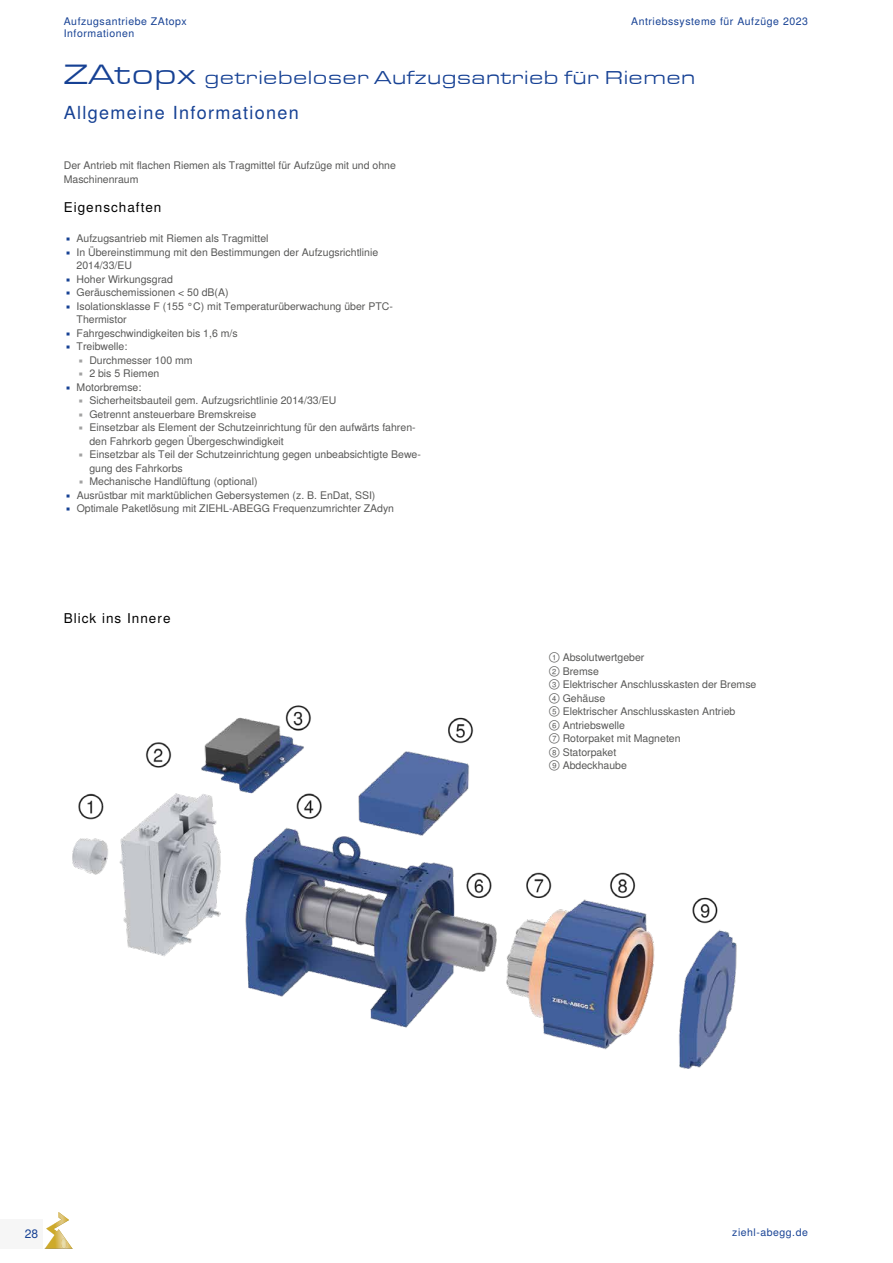
<style>
.page{position:relative;width:893px;height:1263px;background:#fff}
.page>*{position:absolute;margin:0;border:0;box-sizing:border-box;transform-origin:0 0}
.t1{font:18px "Eurostile Extended";letter-spacing:.025em;color:#164194}
.t2{font:18px "Ziehl Abegg Sans";letter-spacing:.075em;color:#164194}
.t3{font:13.5px "Ziehl Abegg Sans";letter-spacing:.075em;color:#000}
.t4{font:12px "Ziehl Abegg Sans";color:#164194}
.t5{font:10.5px/13.5px "Ziehl Abegg Sans";color:#575756}
.t6{font:10.5px/12.8px "Ziehl Abegg Sans";letter-spacing:.05em;color:#164194}
.s1{font-size:27px}
.s2{color:#164194}
.s3{color:#a1a1a1}
</style>
<div class="page">
<img style="left:72px;top:705px;width:665px;height:364px">
<div style="left:0;top:1219px;width:43px;height:30px;background:#f6f6f6"></div>
<svg style="left:45px;top:1212px;width:28px;height:37px"></svg>
<p class="t6" style="left:64px;top:15px;width:125px">Aufzugsantriebe ZAtopx<br>Informationen</p>
<p class="t6" style="left:631px;top:15px;width:178px">Antriebssysteme für Aufzüge 2023</p>
<h1 class="t1" style="left:64px;top:67px;width:633px"><span class="s1">ZAtopx</span> getriebeloser Aufzugsantrieb für Riemen</h1>
<h1 class="t2" style="left:64px;top:103px;width:237px">Allgemeine Informationen</h1>
<p class="t5" style="left:64px;top:159px;width:334px">Der Antrieb mit flachen Riemen als Tragmittel für Aufzüge mit und ohne<br>Maschinenraum</p>
<p class="t3" style="left:64px;top:200px;width:99px">Eigenschaften</p>
<p class="t5" style="left:64px;top:232px;width:206px"><span class="s2">▪</span> Aufzugsantrieb mit Riemen als Tragmittel</p>
<p class="t5" style="left:77px;top:245px;width:303px;text-indent:-13px"><span class="s2">▪</span> In Übereinstimmung mit den Bestimmungen der Aufzugsrichtlinie<br>2014/33/EU</p>
<p class="t5" style="left:64px;top:272px;width:111px"><span class="s2">▪</span> Hoher Wirkungsgrad</p>
<p class="t5" style="left:64px;top:286px;width:166px"><span class="s2">▪</span> Geräuschemissionen &lt; 50 dB(A)</p>
<p class="t5" style="left:77px;top:299px;width:318px;text-indent:-13px"><span class="s2">▪</span> Isolationsklasse F (155 °C) mit Temperaturüberwachung über PTC-<br>Thermistor</p>
<p class="t5" style="left:64px;top:326px;width:175px"><span class="s2">▪</span> Fahrgeschwindigkeiten bis 1,6 m/s</p>
<p class="t5" style="left:64px;top:340px;width:65px"><span class="s2">▪</span> Treibwelle:</p>
<p class="t5" style="left:77px;top:353px;width:118px"><span class="s3">▪</span> Durchmesser 100 mm</p>
<p class="t5" style="left:77px;top:367px;width:84px"><span class="s3">▪</span> 2 bis 5 Riemen</p>
<p class="t5" style="left:64px;top:380px;width:79px"><span class="s2">▪</span> Motorbremse:</p>
<p class="t5" style="left:77px;top:394px;width:261px"><span class="s3">▪</span> Sicherheitsbauteil gem. Aufzugsrichtlinie 2014/33/EU</p>
<p class="t5" style="left:77px;top:407px;width:181px"><span class="s3">▪</span> Getrennt ansteuerbare Bremskreise</p>
<p class="t5" style="left:89px;top:421px;width:328px;text-indent:-13px"><span class="s3">▪</span> Einsetzbar als Element der Schutzeinrichtung für den aufwärts fahren&shy;den Fahrkorb gegen Übergeschwindigkeit</p>
<p class="t5" style="left:89px;top:448px;width:333px;text-indent:-13px"><span class="s3">▪</span> Einsetzbar als Teil der Schutzeinrichtung gegen unbeabsichtigte Bewe&shy;gung des Fahrkorbs</p>
<p class="t5" style="left:77px;top:475px;width:182px"><span class="s3">▪</span> Mechanische Handlüftung (optional)</p>
<p class="t5" style="left:64px;top:488px;width:313px"><span class="s2">▪</span> Ausrüstbar mit marktüblichen Gebersystemen (z. B. EnDat, SSI)</p>
<p class="t5" style="left:64px;top:502px;width:332px"><span class="s2">▪</span> Optimale Paketlösung mit ZIEHL-ABEGG Frequenzumrichter ZAdyn</p>
<p class="t3" style="left:64px;top:610px;width:108px">Blick ins Innere</p>
<p class="t5" style="left:549px;top:651px;width:209px">① Absolutwertgeber<br>② Bremse<br>③ Elektrischer Anschlusskasten der Bremse<br>④ Gehäuse<br>⑤ Elektrischer Anschlusskasten Antrieb<br>⑥ Antriebswelle<br>⑦ Rotorpaket mit Magneten<br>⑧ Statorpaket<br>⑨ Abdeckhaube</p>
<p class="t4" style="left:25px;top:1227px;width:15px">28</p>
<p class="t6" style="left:732px;top:1226px;width:77px">ziehl-abegg.de</p>
</div>
